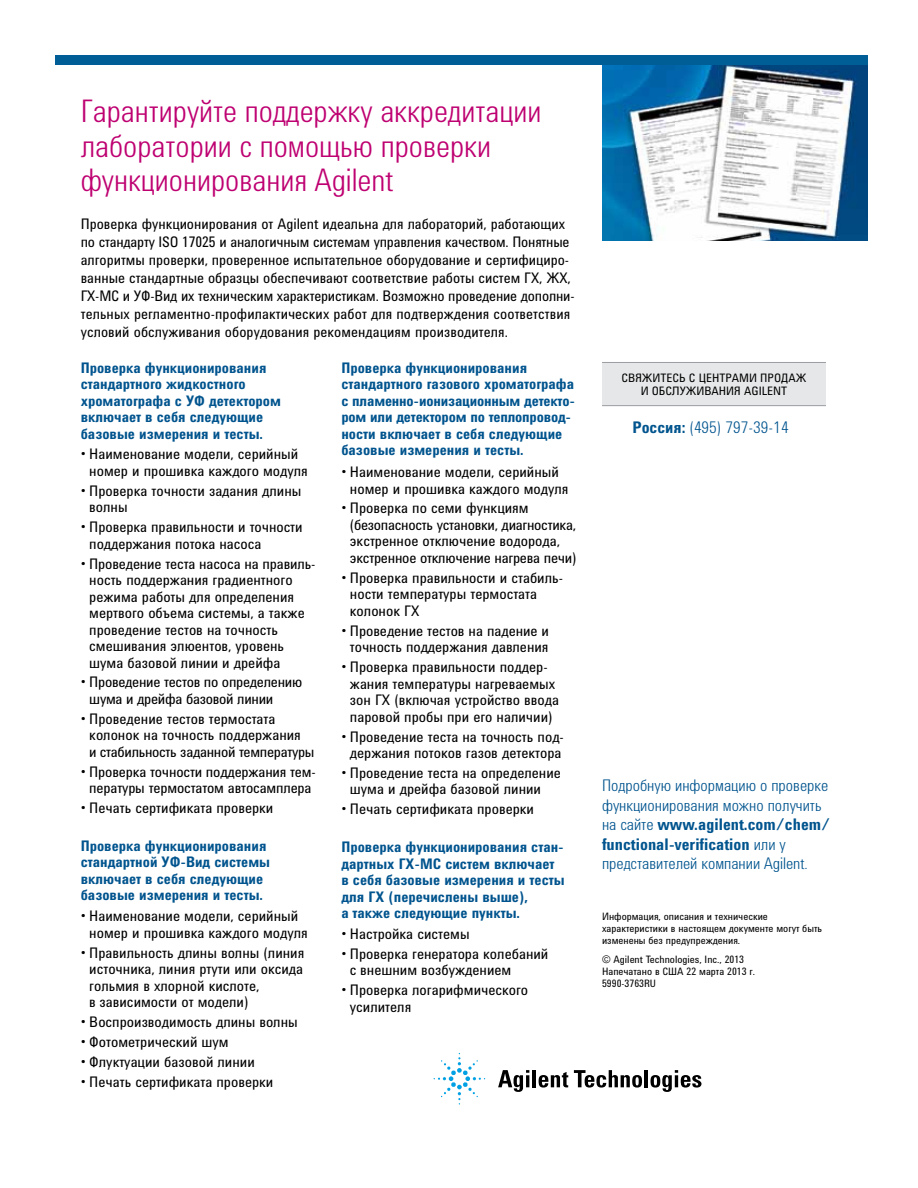
<style>
.page{position:relative;width:918px;height:1188px;background:#fff}
.page>*{position:absolute;margin:0;border:0;box-sizing:border-box;transform-origin:0 0}
.t1{font:300 31.95px/34.7px "Agilent Condensed CFF";color:#be0071}
.t2{font:300 16.5px/19.5px "Agilent Condensed CFF";color:#00548e}
.t3{font:15px/16.5px "Agilent Condensed CFF";color:#000}
.t4{font:700 15px/16.5px "Agilent Condensed CFF";color:#00548e}
.t5{font:15px/16.5px "Agilent Condensed CFF";letter-spacing:-.02em;color:#000}
.t6{font:12px/13.5px "Agilent Condensed CFF";color:#000;text-align:center}
.t7{font:10.5px/12px "Agilent Condensed CFF";color:#000}
.s1{font-weight:700}
.s2{font-size:15px}
</style>
<div class="page">
<img style="left:602px;top:65px;width:265px;height:175px">
<div style="left:55px;top:55px;width:812px;height:10px;background:#005e97"></div>
<div style="left:602px;top:362px;width:224px;height:44px;background:#e6e7e8"></div>
<hr style="left:602px;top:362px;width:224px;height:1px;background:#9b9da0">
<hr style="left:602px;top:405px;width:224px;height:1px;background:#9b9da0">
<svg style="left:498px;top:1070px;width:31px;height:22px"></svg>
<hr style="left:533px;top:1070px;width:3px;height:17px;background:#000">
<svg style="left:539px;top:1072px;width:29px;height:16px"></svg>
<svg style="left:574px;top:1070px;width:68px;height:18px"></svg>
<hr style="left:645px;top:1070px;width:3px;height:17px;background:#000">
<svg style="left:651px;top:1070px;width:50px;height:22px"></svg>
<svg style="left:434px;top:1053px;width:51px;height:52px"></svg>
<h1 class="t1" style="left:81px;top:91px;width:462px">Гарантируйте поддержку аккредитации лаборатории с помощью проверки функционирования Agilent</h1>
<p class="t3" style="left:81px;top:214px;width:494px;line-height:18px">Проверка функционирования от Agilent идеальна для лабораторий, работающих по стандарту ISO 17025 и аналогичным системам управления качеством. Понятные алгоритмы проверки, проверенное испытательное оборудование и сертифициро&shy;ванные стандартные образцы обеспечивают соответствие работы систем ГХ, ЖХ, ГХ-МС и УФ-Вид их техническим характеристикам. Возможно проведение дополни&shy;тельных регламентно-профилактических работ для подтверждения соответствия условий обслуживания оборудования рекомендациям производителя.</p>
<p class="t4" style="left:81px;top:359px;width:202px">Проверка функционирования стандартного жидкостного хроматографа с УФ детектором включает в себя следующие базовые измерения и тесты.</p>
<p class="t3" style="left:89px;top:445px;width:220px;text-indent:-9px">• Наименование модели, серийный номер и прошивка каждого модуля</p>
<p class="t3" style="left:89px;top:482px;width:214px;text-indent:-9px">• Проверка точности задания длины волны</p>
<p class="t3" style="left:89px;top:518px;width:215px;text-indent:-9px">• Проверка правильности и точности поддержания потока насоса</p>
<p class="t3" style="left:89px;top:555px;width:226px;text-indent:-9px">• Проведение теста насоса на правиль&shy;ность поддержания градиентного режима работы для определения мертвого объема системы, а также проведение тестов на точность смешивания элюентов, уровень шума базовой линии и дрейфа</p>
<p class="t5" style="left:89px;top:673px;width:214px;text-indent:-9px">• Проведение тестов по определению шума и дрейфа базовой линии</p>
<p class="t3" style="left:89px;top:710px;width:227px;text-indent:-9px">• Проведение тестов термостата колонок на точность поддержания<br>и стабильность заданной температуры</p>
<p class="t3" style="left:81px;top:763px;width:235px;text-align:center">• Проверка точности поддержания тем&shy;пературы термостатом автосамплера</p>
<p class="t3" style="left:81px;top:799px;width:194px">• Печать сертификата проверки</p>
<p class="t4" style="left:81px;top:837px;width:191px">Проверка функционирования стандартной УФ-Вид системы включает в себя следующие базовые измерения и тесты.</p>
<p class="t3" style="left:89px;top:907px;width:220px;text-indent:-9px">• Наименование модели, серийный номер и прошивка каждого модуля</p>
<p class="t3" style="left:89px;top:944px;width:217px;text-indent:-9px">• Правильность длины волны (линия источника, линия ртути или оксида гольмия в хлорной кислоте,<br>в зависимости от модели)</p>
<p class="t3" style="left:81px;top:1013px;width:218px">• Воспроизводимость длины волны</p>
<p class="t3" style="left:81px;top:1033px;width:149px">• Фотометрический шум</p>
<p class="t3" style="left:81px;top:1053px;width:176px">• Флуктуации базовой линии</p>
<p class="t3" style="left:81px;top:1073px;width:194px">• Печать сертификата проверки</p>
<p class="t4" style="left:341px;top:359px;width:235px">Проверка функционирования стандартного газового хроматографа с пламенно-ионизационным детекто&shy;ром или детектором по теплопровод&shy;ности включает в себя следующие базовые измерения и тесты.</p>
<p class="t3" style="left:350px;top:463px;width:220px;text-indent:-9px">• Наименование модели, серийный номер и прошивка каждого модуля</p>
<p class="t3" style="left:350px;top:499px;width:228px;text-indent:-9px">• Проверка по семи функциям (безопасность установки, диагностика, экстренное отключение водорода, экстренное отключение нагрева печи)</p>
<p class="t3" style="left:350px;top:569px;width:213px;text-indent:-9px">• Проверка правильности и стабиль&shy;ности температуры термостата колонок ГХ</p>
<p class="t3" style="left:341px;top:622px;width:209px;text-align:center">• Проведение тестов на падение и точность поддержания давления</p>
<p class="t3" style="left:350px;top:658px;width:211px;text-indent:-9px">• Проверка правильности поддер&shy;жания температуры нагреваемых зон ГХ (включая устройство ввода паровой пробы при его наличии)</p>
<p class="t3" style="left:341px;top:728px;width:222px;text-align:center">• Проведение теста на точность под&shy;держания потоков газов детектора</p>
<p class="t3" style="left:350px;top:764px;width:212px;text-indent:-9px">• Проведение теста на определение шума и дрейфа базовой линии</p>
<p class="t3" style="left:341px;top:800px;width:194px">• Печать сертификата проверки</p>
<p class="t4" style="left:341px;top:838px;width:225px">Проверка функционирования стан&shy;дартных ГХ-МС систем включает в себя базовые измерения и тесты для ГХ (перечислены выше),<br>а также следующие пункты.</p>
<p class="t3" style="left:341px;top:925px;width:130px">• Настройка системы</p>
<p class="t3" style="left:350px;top:945px;width:200px;text-indent:-9px">• Проверка генератора колебаний с внешним возбуждением</p>
<p class="t3" style="left:350px;top:981px;width:180px;text-indent:-9px">• Проверка логарифмического усилителя</p>
<p class="t6" style="left:622px;top:370px;width:186px">СВЯЖИТЕСЬ С ЦЕНТРАМИ ПРОДАЖ<br>И ОБСЛУЖИВАНИЯ AGILENT</p>
<p class="t2" style="left:633px;top:416px;width:158px"><span class="s1">Россия:</span> (495) 797-39-14</p>
<p class="t2" style="left:602px;top:775px;width:230px">Подробную информацию о проверке функционирования можно получить на сайте <span class="s1">www.agilent.com/chem/ functional-verification</span> или у представителей компании Agilent<span class="s2">.</span></p>
<p class="t7" style="left:602px;top:910px;width:222px">Информация, описания и технические характеристики в настоящем документе могут быть изменены без предупреждения.</p>
<p class="t7" style="left:602px;top:953px;width:155px">© Agilent Technologies, Inc., 2013<br>Напечатано в США 22 марта 2013 г.<br>5990-3763RU</p>
</div>
